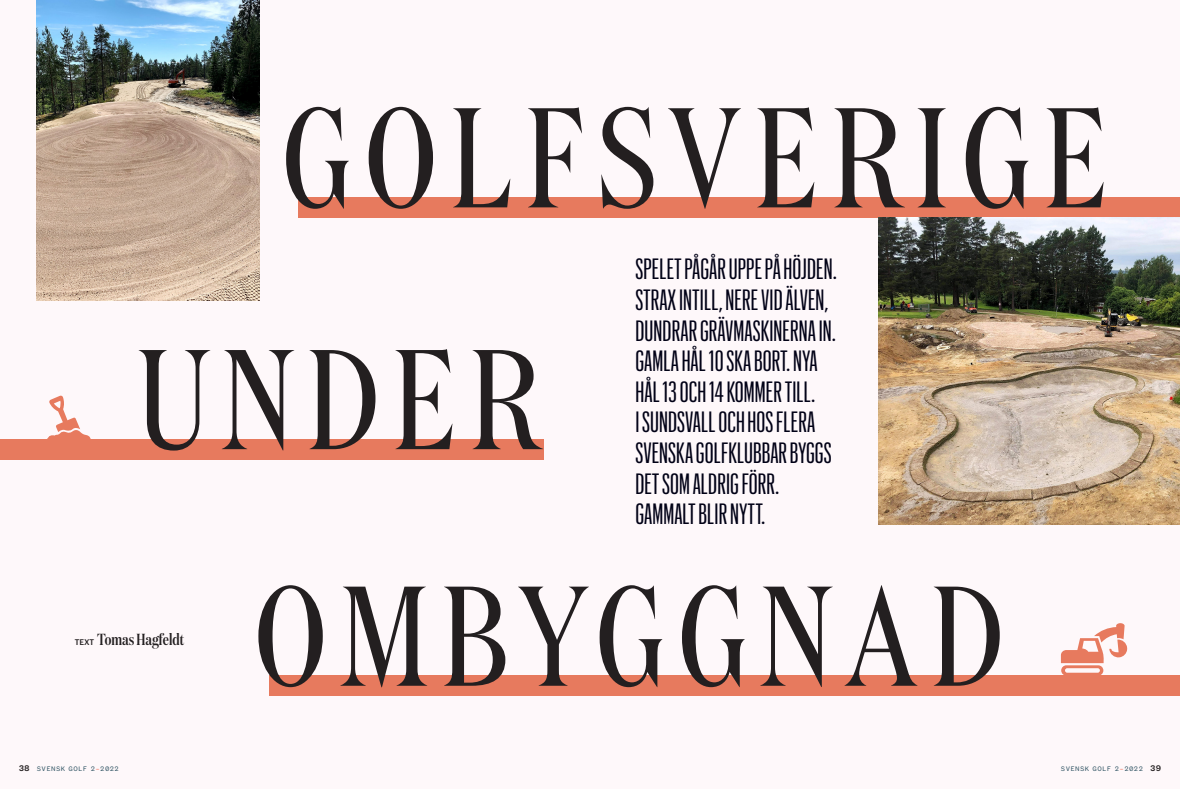
<style>
.page{position:relative;width:1180px;height:789px;background:#fff}
.page>*{position:absolute;margin:0;border:0;box-sizing:border-box;transform-origin:0 0}
.t1{font:141.4px "Domaine Display Condensed";letter-spacing:.1em;color:#231f20}
.t2{font:28.7px/30.6px "Graphik XX Cond";letter-spacing:.005em;color:#010116}
.t3{font:500 16px "Domaine Display Condensed";color:#231f20}
.t4{font:7.2px "Founders Grotesk Mono";letter-spacing:.05em;color:#315564}
.s1{font-family:"Graphik";font-size:8px}
.s2{font-weight:500;font-size:9px;color:#231f20}
.s3{color:#f15c42}
</style>
<div class="page">
<div style="left:0;top:0;width:1179px;height:788px;background:#fef8fa"></div>
<div style="left:298px;top:197px;width:881px;height:20px;background:#e77a5e"></div>
<div style="left:0;top:438px;width:543px;height:21px;background:#e77a5e"></div>
<div style="left:270px;top:675px;width:909px;height:20px;background:#e77a5e"></div>
<img style="left:37px;top:0;width:222px;height:300px">
<img style="left:878px;top:218px;width:301px;height:306px">
<svg style="left:47px;top:395px;width:44px;height:44px"></svg>
<svg style="left:1060px;top:623px;width:66px;height:52px"></svg>
<p class="t1" style="left:282px;top:77px;width:826px">GOLFSVERIGE</p>
<p class="t1" style="left:138px;top:318px;width:402px">UNDER</p>
<p class="t2" style="left:635px;top:253px;width:203px">SPELET PÅGÅR UPPE PÅ HÖJDEN.<br>STRAX INTILL, NERE VID ÄLVEN,<br>DUNDRAR GRÄVMASKINERNA IN.<br>GAMLA HÅL 10 SKA BORT. NYA<br>HÅL 13 OCH 14 KOMMER TILL.<br>I SUNDSVALL OCH HOS FLERA<br>SVENSKA GOLFKLUBBAR BYGGS<br>DET SOM ALDRIG FÖRR.</p>
<p class="t2" style="left:635px;top:498px;width:131px">GAMMALT BLIR NYTT.</p>
<p class="t3" style="left:75px;top:629px;width:111px"><span class="s1">TEXT</span> Tomas Hagfeldt</p>
<p class="t1" style="left:254px;top:554px;width:750px">OMBYGGNAD</p>
<p class="t4" style="left:19px;top:764px;width:102px"><span class="s2">38</span> SVENSK GOLF 2<span class="s3">–</span>2022</p>
<p class="t4" style="left:1060px;top:764px;width:102px">SVENSK GOLF 2<span class="s3">–</span>2022 <span class="s2">39</span></p>
</div>
